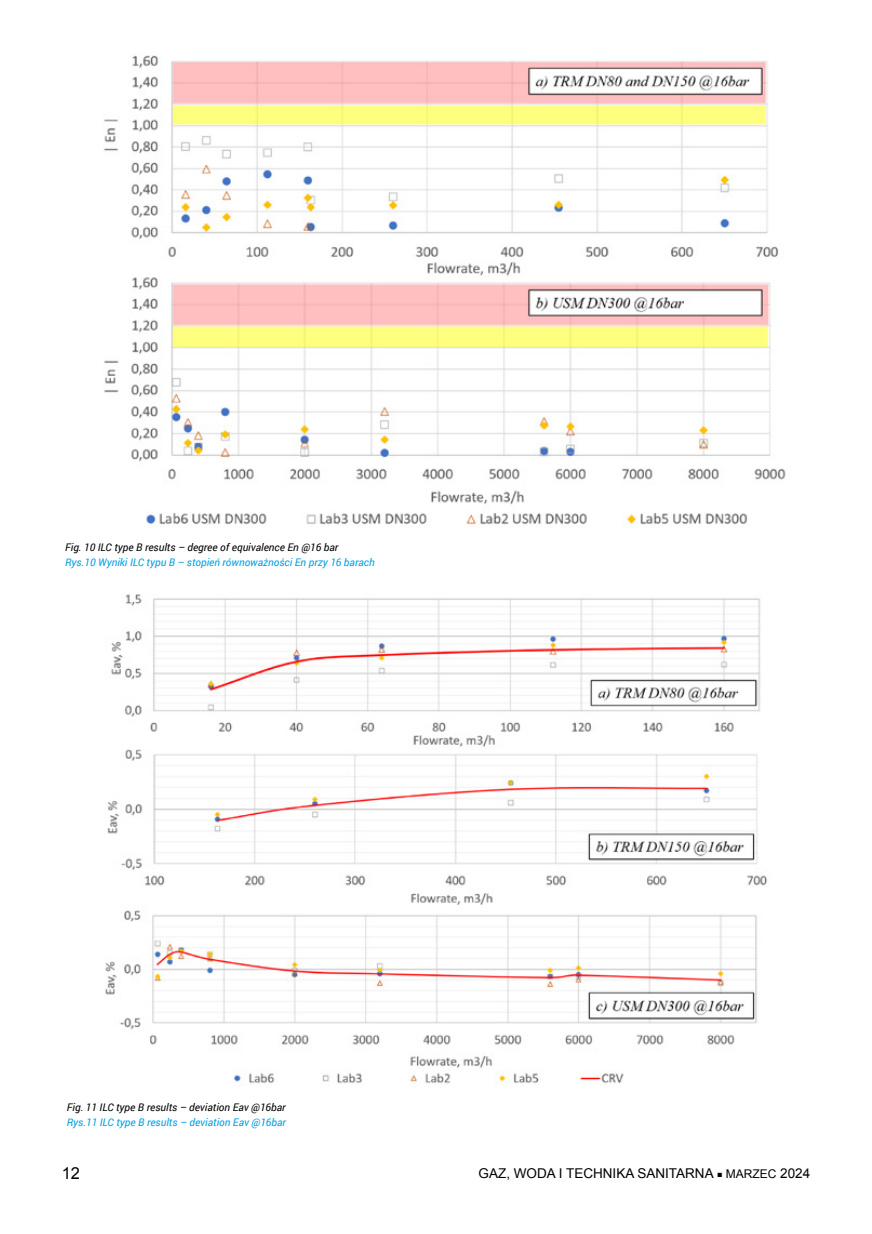
<style>
.page{position:relative;width:872px;height:1234px;background:#fff}
.page>*{position:absolute;margin:0;border:0;box-sizing:border-box;transform-origin:0 0}
.t1{font:16.5px "Arial";color:#000}
.t2{font:13.5px "Arial";color:#000}
.t3{font:italic 10.5px "Roboto";color:#009fe3}
.t4{font:italic 10.5px "Roboto";color:#000}
.s1{font-size:9px}
.s2{font-size:12px}
</style>
<div class="page">
<img style="left:103px;top:55px;width:683px;height:472px">
<img style="left:105px;top:594px;width:663px;height:490px">
<p class="t4" style="left:65px;top:539px;width:275px">Fig. 10 ILC type B results – degree of equivalence En @16 bar</p>
<p class="t3" style="left:65px;top:554px;width:311px">Rys.10 Wyniki ILC typu B – stopień równoważności En przy 16 barach</p>
<p class="t4" style="left:67px;top:1099px;width:220px">Fig. 11 ILC type B results – deviation Eav @16bar</p>
<p class="t3" style="left:67px;top:1114px;width:221px">Rys.11 ILC type B results – deviation Eav @16bar</p>
<h1 class="t1" style="left:62px;top:1161px;width:20px">12</h1>
<p class="t2" style="left:478px;top:1164px;width:333px">GAZ, WODA I TECHNIKA SANITARNA <span class="s1">■</span> <span class="s2">MARZEC</span> 2024</p>
</div>
